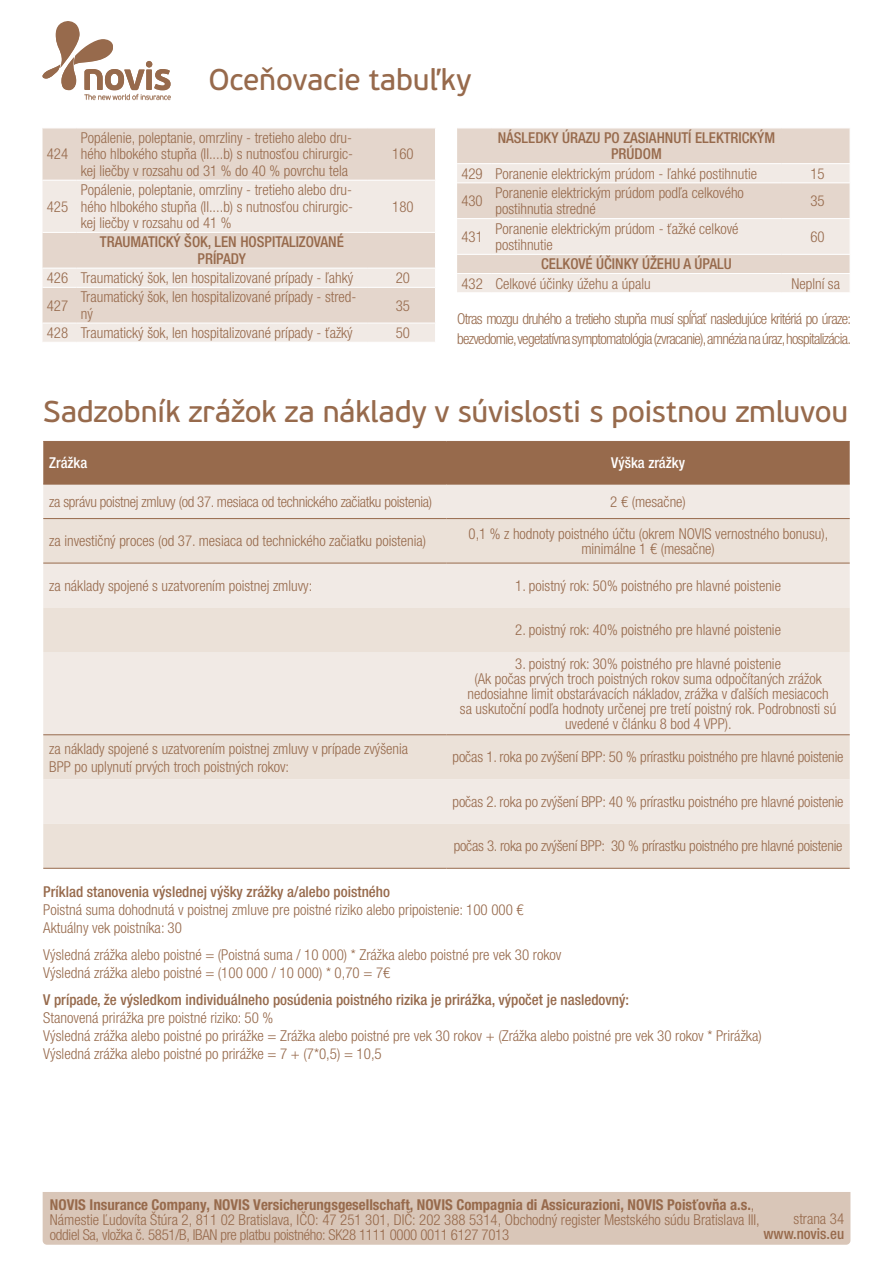
<style>
.page{position:relative;width:893px;height:1263px;background:#fff}
.page>*{position:absolute;margin:0;border:0;box-sizing:border-box;transform-origin:0 0}
.t1{font:30px "PF Beau Sans Pro Bbook";letter-spacing:-.01em;color:#976a4c}
.t2{font:300 condensed 15px/16.5px "Helvetica Neue LT Pro";color:#976a4c}
.t3{font:500 condensed 15px/16.5px "Helvetica Neue LT Pro";color:#976a4c;text-align:center}
.t4{font:300 condensed 15px/19.5px "Helvetica Neue LT Pro";letter-spacing:-.045em;color:#976a4c}
.t5{font:300 condensed 15px "Helvetica Neue LT Pro";letter-spacing:-.02em;color:#976a4c}
.t6{font:500 condensed 15px "Helvetica Neue LT Pro";color:#fff}
.s1{font-weight:700}
.s2{font-family:"Helvetica Neue LT Com"}
</style>
<div class="page">
<div style="left:43px;top:1192px;width:807px;height:53px;background:#d9c6b8"></div>
<svg style="left:42px;top:21px;width:129px;height:79px"></svg>
<div style="left:43px;top:129px;width:392px;height:51px;background:#e4d6cc"></div>
<svg style="left:43px;top:181px;width:392px;height:161px;background:#ebe1da"></svg>
<hr style="left:43px;top:232px;width:34px;height:1px;background:#fff">
<hr style="left:77px;top:232px;width:290px;height:1px;background:#fff">
<hr style="left:367px;top:232px;width:69px;height:1px;background:#fff">
<hr style="left:43px;top:268px;width:34px;height:1px;background:#fff">
<hr style="left:77px;top:268px;width:290px;height:1px;background:#fff">
<hr style="left:367px;top:268px;width:69px;height:1px;background:#fff">
<hr style="left:43px;top:287px;width:34px;height:1px;background:#fff">
<hr style="left:77px;top:287px;width:290px;height:1px;background:#fff">
<hr style="left:367px;top:287px;width:69px;height:1px;background:#fff">
<hr style="left:43px;top:323px;width:34px;height:1px;background:#fff">
<hr style="left:77px;top:323px;width:290px;height:1px;background:#fff">
<hr style="left:367px;top:323px;width:69px;height:1px;background:#fff">
<div style="left:457px;top:129px;width:393px;height:34px;background:#e4d6cc"></div>
<svg style="left:457px;top:164px;width:393px;height:128px;background:#ebe1da"></svg>
<hr style="left:457px;top:182px;width:34px;height:1px;background:#fff">
<hr style="left:491px;top:182px;width:291px;height:1px;background:#fff">
<hr style="left:782px;top:182px;width:68px;height:1px;background:#fff">
<hr style="left:457px;top:218px;width:34px;height:1px;background:#fff">
<hr style="left:491px;top:218px;width:291px;height:1px;background:#fff">
<hr style="left:782px;top:218px;width:68px;height:1px;background:#fff">
<hr style="left:457px;top:254px;width:34px;height:1px;background:#fff">
<hr style="left:491px;top:254px;width:291px;height:1px;background:#fff">
<hr style="left:782px;top:254px;width:68px;height:1px;background:#fff">
<hr style="left:457px;top:273px;width:34px;height:1px;background:#fff">
<hr style="left:491px;top:273px;width:291px;height:1px;background:#fff">
<hr style="left:782px;top:273px;width:68px;height:1px;background:#fff">
<div style="left:43px;top:442px;width:807px;height:42px;background:#976a4c"></div>
<div style="left:43px;top:485px;width:807px;height:33px;background:#f1eae5"></div>
<svg style="left:43px;top:519px;width:807px;height:349px;background:#ede5de"></svg>
<hr style="left:43px;top:441px;width:403px;height:1px;background:#976a4c">
<hr style="left:43px;top:484px;width:403px;height:1px;background:#976a4c">
<hr style="left:446px;top:441px;width:404px;height:1px;background:#976a4c">
<hr style="left:446px;top:484px;width:404px;height:1px;background:#976a4c">
<hr style="left:43px;top:518px;width:403px;height:1px;background:#976a4c">
<hr style="left:446px;top:518px;width:404px;height:1px;background:#976a4c">
<hr style="left:43px;top:734px;width:403px;height:1px;background:#976a4c">
<hr style="left:446px;top:734px;width:404px;height:1px;background:#976a4c">
<hr style="left:43px;top:563px;width:403px;height:1px;background:#976a4c">
<hr style="left:43px;top:868px;width:403px;height:1px;background:#976a4c">
<hr style="left:446px;top:563px;width:404px;height:1px;background:#976a4c">
<hr style="left:446px;top:868px;width:404px;height:1px;background:#976a4c">
<h1 class="t1" style="left:208px;top:62px;width:265px">Oceňovacie tabuľky</h1>
<p class="t2" style="left:47px;top:146px;width:23px">424</p>
<p class="t2" style="left:47px;top:198px;width:23px">425</p>
<p class="t2" style="left:81px;top:129px;width:274px;text-align:justify">Popálenie, poleptanie, omrzliny - tretieho alebo dru&shy;hého hlbokého stupňa (II....b) s nutnosťou chirurgic&shy;kej liečby v rozsahu od 31 % do 40 % povrchu tela</p>
<p class="t2" style="left:81px;top:181px;width:274px;text-align:justify">Popálenie, poleptanie, omrzliny - tretieho alebo dru&shy;hého hlbokého stupňa (II....b) s nutnosťou chirurgic&shy;kej liečby v rozsahu od 41 %</p>
<p class="t2" style="left:392px;top:146px;width:23px">160</p>
<p class="t2" style="left:392px;top:198px;width:23px">180</p>
<p class="t3" style="left:100px;top:234px;width:245px">TRAUMATICKÝ ŠOK, LEN HOSPITALIZOVANÉ<br>PRÍPADY</p>
<p class="t2" style="left:47px;top:269px;width:308px">426 Traumatický šok, len hospitalizované prípady - ľahký</p>
<p class="t2" style="left:396px;top:269px;width:16px">20</p>
<p class="t2" style="left:47px;top:297px;width:23px">427</p>
<p class="t2" style="left:81px;top:289px;width:277px">Traumatický šok, len hospitalizované prípady - stred&shy;ný</p>
<p class="t2" style="left:396px;top:297px;width:16px">35</p>
<p class="t2" style="left:47px;top:324px;width:307px">428 Traumatický šok, len hospitalizované prípady - ťažký</p>
<p class="t2" style="left:396px;top:324px;width:16px">50</p>
<p class="t3" style="left:498px;top:129px;width:279px">NÁSLEDKY ÚRAZU PO ZASIAHNUTÍ ELEKTRICKÝM<br>PRÚDOM</p>
<p class="t2" style="left:461px;top:165px;width:297px">429 Poranenie elektrickým prúdom - ľahké postihnutie</p>
<p class="t2" style="left:810px;top:165px;width:16px">15</p>
<p class="t2" style="left:461px;top:192px;width:23px">430</p>
<p class="t2" style="left:495px;top:184px;width:250px">Poranenie elektrickým prúdom podľa celkového postihnutia stredné</p>
<p class="t2" style="left:810px;top:192px;width:16px">35</p>
<p class="t2" style="left:461px;top:228px;width:23px">431</p>
<p class="t2" style="left:495px;top:220px;width:245px">Poranenie elektrickým prúdom - ťažké celkové postihnutie</p>
<p class="t2" style="left:810px;top:228px;width:16px">60</p>
<p class="t3" style="left:541px;top:255px;width:192px">CELKOVÉ ÚČINKY ÚŽEHU A ÚPALU</p>
<p class="t2" style="left:461px;top:275px;width:191px">432 Celkové účinky úžehu a úpalu</p>
<p class="t2" style="left:791px;top:275px;width:50px">Neplní sa</p>
<p class="t4" style="left:457px;top:309px;width:395px">Otras mozgu druhého a tretieho stupňa musí spĺňať nasledujúce kritériá po úraze: bezvedomie, vegetatívna symptomatológia (zvracanie), amnézia na úraz, hospitalizácia.</p>
<h1 class="t1" style="left:43px;top:394px;width:806px">Sadzobník zrážok za náklady v súvislosti s poistnou zmluvou</h1>
<p class="t6" style="left:49px;top:454px;width:40px">Zrážka</p>
<p class="t6" style="left:611px;top:454px;width:75px">Výška zrážky</p>
<p class="t5" style="left:49px;top:493px;width:384px">za správu poistnej zmluvy (od 37. mesiaca od technického začiatku poistenia)</p>
<p class="t2" style="left:610px;top:493px;width:77px">2 € (mesačne)</p>
<p class="t2" style="left:49px;top:532px;width:378px">za investičný proces (od 37. mesiaca od technického začiatku poistenia)</p>
<p class="t2" style="left:468px;top:526px;width:361px;line-height:15px;text-align:center">0,1 % z hodnoty poistného účtu (okrem NOVIS vernostného bonusu), minimálne 1 € (mesačne)</p>
<p class="t2" style="left:49px;top:577px;width:265px">za náklady spojené s uzatvorením poistnej zmluvy:</p>
<p class="t2" style="left:515px;top:577px;width:267px">1. poistný rok: 50% poistného pre hlavné poistenie</p>
<p class="t2" style="left:515px;top:621px;width:267px">2. poistný rok: 40% poistného pre hlavné poistenie</p>
<p class="t2" style="left:460px;top:656px;width:378px;line-height:15px;text-align:center">3. poistný rok: 30% poistného pre hlavné poistenie<br>(Ak počas prvých troch poistných rokov suma odpočítaných zrážok nedosiahne limit obstarávacích nákladov, zrážka v ďalších mesiacoch sa uskutoční podľa hodnoty určenej pre tretí poistný rok. Podrobnosti sú uvedené v článku 8 bod 4 VPP).</p>
<p class="t2" style="left:49px;top:739px;width:360px;line-height:18px">za náklady spojené s uzatvorením poistnej zmluvy v prípade zvýšenia<br>BPP po uplynutí prvých troch poistných rokov:</p>
<p class="t2" style="left:453px;top:749px;width:392px">počas 1. roka po zvýšení BPP: 50 % prírastku poistného pre hlavné poistenie</p>
<p class="t2" style="left:453px;top:793px;width:392px">počas 2. roka po zvýšení BPP: 40 % prírastku poistného pre hlavné poistenie</p>
<p class="t2" style="left:454px;top:838px;width:390px">počas 3. roka po zvýšení BPP: 30 % prírastku poistného pre hlavné poistenie</p>
<p class="t3" style="left:43px;top:883px;width:348px">Príklad stanovenia výslednej výšky zrážky a/alebo poistného</p>
<p class="t2" style="left:43px;top:900px;width:482px;line-height:18px">Poistná suma dohodnutá v poistnej zmluve pre poistné riziko alebo pripoistenie: 100 000 €<br>Aktuálny vek poistníka: 30</p>
<p class="t2" style="left:43px;top:945px;width:520px;line-height:18px">Výsledná zrážka alebo poistné = (Poistná suma / 10 000) * Zrážka alebo poistné pre vek 30 rokov<br>Výsledná zrážka alebo poistné = (100 000 / 10 000) * 0,70 = 7€</p>
<p class="t3" style="left:43px;top:991px;width:587px">V prípade, že výsledkom individuálneho posúdenia poistného rizika je prirážka, výpočet je nasledovný:</p>
<p class="t2" style="left:43px;top:1008px;width:720px;line-height:18px">Stanovená prirážka pre poistné riziko: 50 %<br>Výsledná zrážka alebo poistné po prirážke = Zrážka alebo poistné pre vek 30 rokov + (Zrážka alebo poistné pre vek 30 rokov * Prirážka)<br>Výsledná zrážka alebo poistné po prirážke = 7 + (7*0,5) = 10,5</p>
<p class="t2" style="left:50px;top:1197px;width:711px;line-height:14.7px"><span class="s1">NOVIS Insurance Company, NOVIS Versicherungsgesellschaft, NOVIS Compagnia di Assicurazioni, NOVIS Poisťovňa a.s.</span>,<br>Námestie Ľudovíta Štúra 2, 811 02 Bratislava, IČO: 47 251 301, DIČ: 202 388 5314, Obchodný register <span class="s2">Mestského súdu Bratislava III</span>, oddiel Sa, vložka č. 5851/B, IBAN pre platbu poistného: SK28 1111 0000 0011 6127 7013</p>
<p class="t2" style="left:794px;top:1210px;width:52px">strana 34</p>
<p class="t3" style="left:763px;top:1225px;width:82px">www.novis.eu</p>
</div>
